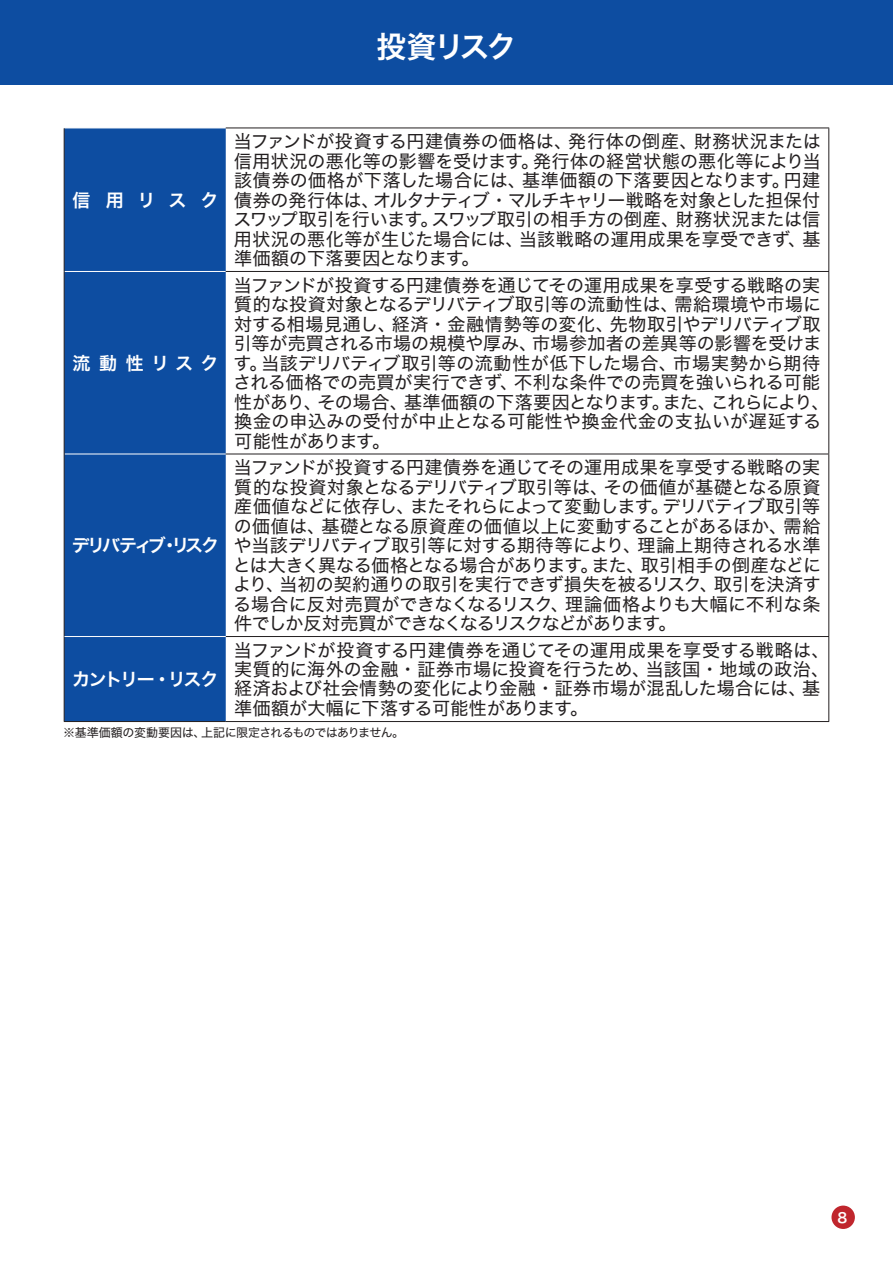
<style>
.page{position:relative;width:893px;height:1263px;background:#fff}
.page>*{position:absolute;margin:0;border:0;box-sizing:border-box;transform-origin:0 0}
.t1{font:30px "Hira Kaku Std N W6";letter-spacing:-.09em;color:#fff}
.t2{font:18px/19.5px "Hira Kaku Std N W4";letter-spacing:.005em;color:#231f20;text-align:justify}
.t3{font:18px "Hira Kaku Std N W6";letter-spacing:-.07em;color:#fff}
.t4{font:18px "Hira Kaku Std N W6";letter-spacing:-.16em;color:#fff}
.t5{font:18px "Hira Kaku Std N W6";letter-spacing:-.1em;color:#fff}
.t6{font:13.8px "Hira Kaku Std N W6";color:#fff}
.t7{font:12px "Hira Kaku Std N W4";letter-spacing:-.045em;color:#231f20}
</style>
<div class="page">
<div style="left:831px;top:1205px;width:24px;height:24px;background:#c0262d;border-radius:50%"></div>
<div style="left:0;top:0;width:893px;height:85px;background:#0d4da1"></div>
<div style="left:65px;top:129px;width:161px;height:592px;background:#0d4da1"></div>
<hr style="left:65px;top:271px;width:161px;height:1px;background:#fff">
<hr style="left:65px;top:454px;width:161px;height:1px;background:#fff">
<hr style="left:64px;top:128px;width:1px;height:143px;background:#231f20">
<hr style="left:64px;top:271px;width:1px;height:183px;background:#231f20">
<hr style="left:226px;top:128px;width:603px;height:1px;background:#231f20">
<hr style="left:828px;top:128px;width:1px;height:143px;background:#231f20">
<hr style="left:226px;top:271px;width:603px;height:1px;background:#231f20">
<hr style="left:828px;top:272px;width:1px;height:182px;background:#231f20">
<hr style="left:64px;top:454px;width:1px;height:182px;background:#231f20">
<hr style="left:226px;top:454px;width:603px;height:1px;background:#231f20">
<hr style="left:828px;top:454px;width:1px;height:182px;background:#231f20">
<hr style="left:64px;top:636px;width:1px;height:85px;background:#231f20">
<hr style="left:226px;top:636px;width:603px;height:1px;background:#231f20">
<hr style="left:828px;top:637px;width:1px;height:84px;background:#231f20">
<hr style="left:226px;top:721px;width:603px;height:1px;background:#231f20">
<hr style="left:65px;top:636px;width:161px;height:1px;background:#fff">
<hr style="left:64px;top:721px;width:162px;height:1px;background:#231f20">
<h1 class="t1" style="left:376px;top:24px;width:142px">投資リスク</h1>
<p class="t3" style="left:73px;top:186px;width:147px">信用リスク</p>
<p class="t3" style="left:73px;top:349px;width:147px">流動性リスク</p>
<p class="t4" style="left:72px;top:531px;width:149px">デリバティブ・リスク</p>
<p class="t2" style="left:233px;top:131px;width:589px">当ファンドが投資する円建債券の価格は、発行体の倒産、財務状況または信用状況の悪化等の影響を受けます。発行体の経営状態の悪化等により当該債券の価格が下落した場合には、基準価額の下落要因となります。円建債券の発行体は、オルタナティブ・マルチキャリー戦略を対象とした担保付スワップ取引を行います。スワップ取引の相手方の倒産、財務状況または信用状況の悪化等が生じた場合には、当該戦略の運用成果を享受できず、基準価額の下落要因となります。</p>
<p class="t2" style="left:233px;top:275px;width:597px;text-align:left">当ファンドが投資する円建債券を通じてその運用成果を享受する戦略の実質的な投資対象となるデリバティブ取引等の流動性は、需給環境や市場に対する相場見通し、経済・金融情勢等の変化、先物取引やデリバティブ取引等が売買される市場の規模や厚み、市場参加者の差異等の影響を受けます。当該デリバティブ取引等の流動性が低下した場合、市場実勢から期待される価格での売買が実行できず、不利な条件での売買を強いられる可能性があり、その場合、基準価額の下落要因となります。また、これらにより、換金の申込みの受付が中止となる可能性や換金代金の支払いが遅延する可能性があります。</p>
<p class="t2" style="left:233px;top:457px;width:590px">当ファンドが投資する円建債券を通じてその運用成果を享受する戦略の実質的な投資対象となるデリバティブ取引等は、その価値が基礎となる原資産価値などに依存し、またそれらによって変動します。デリバティブ取引等の価値は、基礎となる原資産の価値以上に変動することがあるほか、需給や当該デリバティブ取引等に対する期待等により、理論上期待される水準とは大きく異なる価格となる場合があります。また、取引相手の倒産などにより、当初の契約通りの取引を実行できず損失を被るリスク、取引を決済する場合に反対売買ができなくなるリスク、理論価格よりも大幅に不利な条件でしか反対売買ができなくなるリスクなどがあります。</p>
<p class="t2" style="left:234px;top:640px;width:597px;text-align:left">当ファンドが投資する円建債券を通じてその運用成果を享受する戦略は、実質的に海外の金融・証券市場に投資を行うため、当該国・地域の政治、経済および社会情勢の変化により金融・証券市場が混乱した場合には、基準価額が大幅に下落する可能性があります。</p>
<p class="t7" style="left:63px;top:723px;width:342px">※基準価額の変動要因は、上記に限定されるものではありません。</p>
<p class="t5" style="left:72px;top:665px;width:148px">カントリー・リスク</p>
<p class="t6" style="left:838px;top:1207px;width:11px">8</p>
</div>
